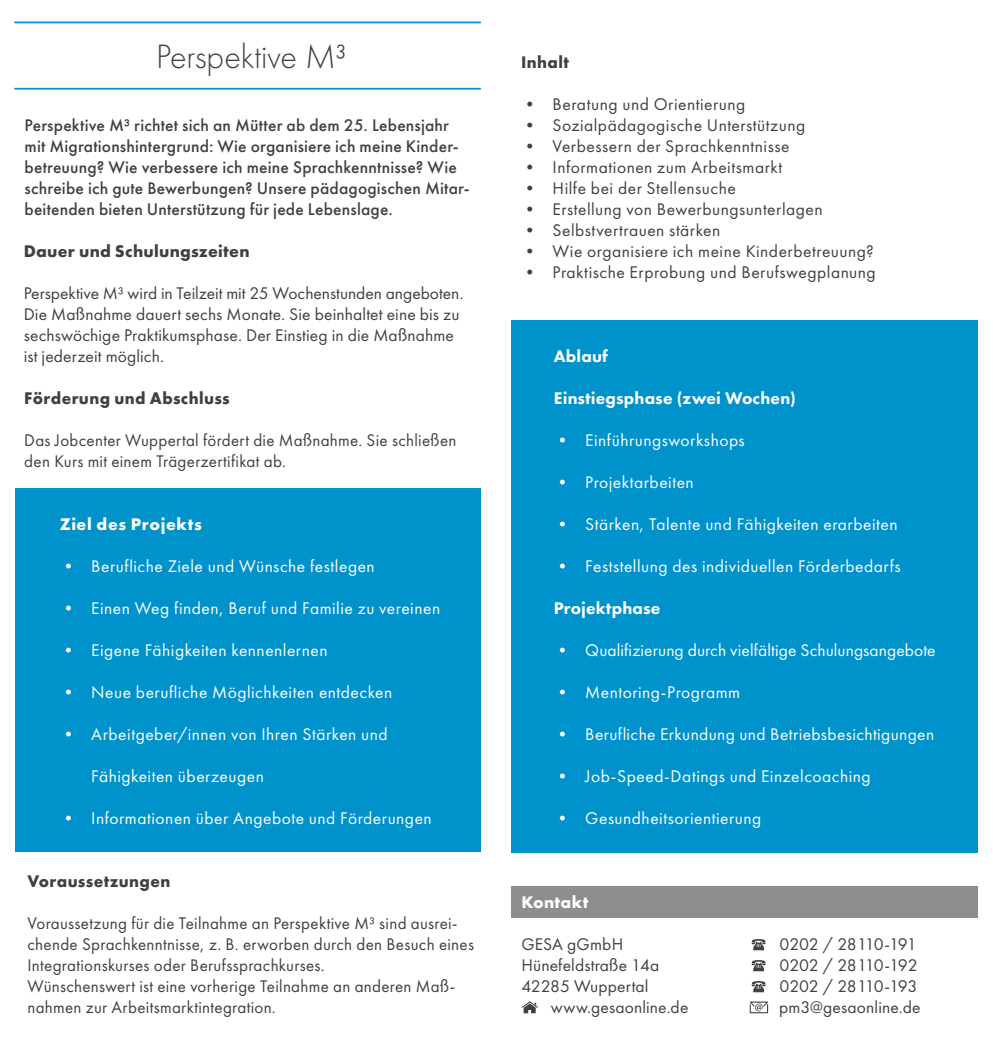
<style>
.page{position:relative;width:993px;height:1052px;background:#fff}
.page>*{position:absolute;margin:0;border:0;box-sizing:border-box;transform-origin:0 0}
.t1{font:300 35px "Futura PT";letter-spacing:-.005em;color:#40403f}
.t2{font:17.5px/21px "Futura PT";letter-spacing:.02em;color:#40403f}
.t3{font:17.5px "Futura PT";letter-spacing:.025em;color:#fff}
.t4{font:500 17.5px/21px "Futura PT";letter-spacing:.01em;color:#40403f}
.t5{font:700 17.5px "Futura PT";letter-spacing:.02em;color:#40403f}
.t6{font:17.5px/21px "Futura PT";letter-spacing:-.005em;color:#40403f}
.t7{font:17.5px "Futura PT";letter-spacing:.005em;color:#fff}
.t8{font:800 17.5px "Futura PT";letter-spacing:.01em;color:#fff}
.t9{font:700 17.5px "Futura PT";letter-spacing:.03em;color:#fff}
</style>
<div class="page">
<div style="left:511px;top:320px;width:466px;height:532px;background:#0092cb"></div>
<div style="left:511px;top:886px;width:466px;height:31px;background:#8d8d8d"></div>
<svg style="left:521px;top:1001px;width:17px;height:12px"></svg>
<hr style="left:14px;top:22px;width:466px;height:1px;background:#0092cb">
<hr style="left:14px;top:88px;width:466px;height:2px;background:#0092cb">
<div style="left:15px;top:488px;width:465px;height:364px;background:#0092cb"></div>
<svg style="left:751px;top:939px;width:14px;height:11px"></svg>
<svg style="left:751px;top:960px;width:14px;height:11px"></svg>
<svg style="left:751px;top:981px;width:14px;height:11px"></svg>
<svg style="left:749px;top:1001px;width:18px;height:12px"></svg>
<h1 class="t1" style="left:156px;top:36px;width:192px">Perspektive M³</h1>
<p class="t4" style="left:25px;top:115px;width:446px">Perspektive M³ richtet sich an Mütter ab dem 25. Lebensjahr mit Migrationshintergrund: Wie organisiere ich meine Kinder&shy;betreuung? Wie verbessere ich meine Sprachkenntnisse? Wie schreibe ich gute Bewerbungen? Unsere pädagogischen Mitar&shy;beitenden bieten Unterstützung für jede Lebenslage.</p>
<p class="t5" style="left:24px;top:240px;width:227px">Dauer und Schulungszeiten</p>
<p class="t2" style="left:24px;top:283px;width:441px">Perspektive M³ wird in Teilzeit mit 25 Wochenstunden angeboten.<br>Die Maßnahme dauert sechs Monate. Sie beinhaltet eine bis zu sechswöchige Praktikumsphase. Der Einstieg in die Maßnahme ist jederzeit möglich.</p>
<p class="t5" style="left:24px;top:387px;width:207px">Förderung und Abschluss</p>
<p class="t2" style="left:24px;top:430px;width:433px">Das Jobcenter Wuppertal fördert die Maßnahme. Sie schließen den Kurs mit einem Trägerzertifikat ab.</p>
<p class="t9" style="left:60px;top:513px;width:144px">Ziel des Projekts</p>
<p class="t3" style="left:60px;top:556px;width:316px">• Berufliche Ziele und Wünsche festlegen</p>
<p class="t3" style="left:60px;top:598px;width:382px">• Einen Weg finden, Beruf und Familie zu vereinen</p>
<p class="t3" style="left:60px;top:640px;width:269px">• Eigene Fähigkeiten kennenlernen</p>
<p class="t3" style="left:60px;top:682px;width:334px">• Neue berufliche Möglichkeiten entdecken</p>
<p class="t3" style="left:60px;top:724px;width:329px">• Arbeitgeber/innen von Ihren Stärken und</p>
<p class="t3" style="left:91px;top:766px;width:174px">Fähigkeiten überzeugen</p>
<p class="t3" style="left:60px;top:808px;width:373px">• Informationen über Angebote und Förderungen</p>
<p class="t5" style="left:27px;top:870px;width:144px">Voraussetzungen</p>
<p class="t2" style="left:27px;top:913px;width:448px">Voraussetzung für die Teilnahme an Perspektive M³ sind ausrei&shy;chende Sprachkenntnisse, z. B. erworben durch den Besuch eines Integrationskurses oder Berufssprachkurses.<br>Wünschenswert ist eine vorherige Teilnahme an anderen Maß&shy;nahmen zur Arbeitsmarktintegration.</p>
<p class="t5" style="left:521px;top:51px;width:50px">Inhalt</p>
<p class="t2" style="left:521px;top:94px;width:226px">• Beratung und Orientierung</p>
<p class="t2" style="left:521px;top:115px;width:286px">• Sozialpädagogische Unterstützung</p>
<p class="t2" style="left:521px;top:136px;width:270px">• Verbessern der Sprachkenntnisse</p>
<p class="t2" style="left:521px;top:157px;width:263px">• Informationen zum Arbeitsmarkt</p>
<p class="t2" style="left:521px;top:178px;width:216px">• Hilfe bei der Stellensuche</p>
<p class="t2" style="left:521px;top:199px;width:303px">• Erstellung von Bewerbungsunterlagen</p>
<p class="t2" style="left:521px;top:220px;width:201px">• Selbstvertrauen stärken</p>
<p class="t2" style="left:521px;top:241px;width:354px">• Wie organisiere ich meine Kinderbetreuung?</p>
<p class="t2" style="left:521px;top:262px;width:356px">• Praktische Erprobung und Berufswegplanung</p>
<p class="t8" style="left:553px;top:345px;width:56px">Ablauf</p>
<p class="t8" style="left:553px;top:387px;width:243px">Einstiegsphase (zwei Wochen)</p>
<p class="t3" style="left:553px;top:430px;width:192px">• Einführungsworkshops</p>
<p class="t3" style="left:553px;top:472px;width:142px">• Projektarbeiten</p>
<p class="t3" style="left:553px;top:514px;width:345px">• Stärken, Talente und Fähigkeiten erarbeiten</p>
<p class="t3" style="left:553px;top:556px;width:348px">• Feststellung des individuellen Förderbedarfs</p>
<p class="t8" style="left:553px;top:597px;width:108px">Projektphase</p>
<p class="t7" style="left:553px;top:640px;width:383px">• Qualifizierung durch vielfältige Schulungsangebote</p>
<p class="t3" style="left:553px;top:682px;width:188px">• Mentoring-Programm</p>
<p class="t3" style="left:553px;top:724px;width:382px">• Berufliche Erkundung und Betriebsbesichtigungen</p>
<p class="t3" style="left:553px;top:766px;width:318px">• Job-Speed-Datings und Einzelcoaching</p>
<p class="t3" style="left:553px;top:808px;width:209px">• Gesundheitsorientierung</p>
<p class="t9" style="left:521px;top:891px;width:69px">Kontakt</p>
<p class="t2" style="left:521px;top:934px;width:103px">GESA gGmbH</p>
<p class="t2" style="left:521px;top:955px;width:140px">Hünefeldstraße 14a</p>
<p class="t2" style="left:521px;top:976px;width:129px">42285 Wuppertal</p>
<p class="t2" style="left:550px;top:997px;width:139px">www.gesaonline.de</p>
<p class="t6" style="left:778px;top:934px;width:143px">0202 / 28110-191<br>0202 / 28110-192<br>0202 / 28110-193 pm3@gesaonline.de</p>
</div>
